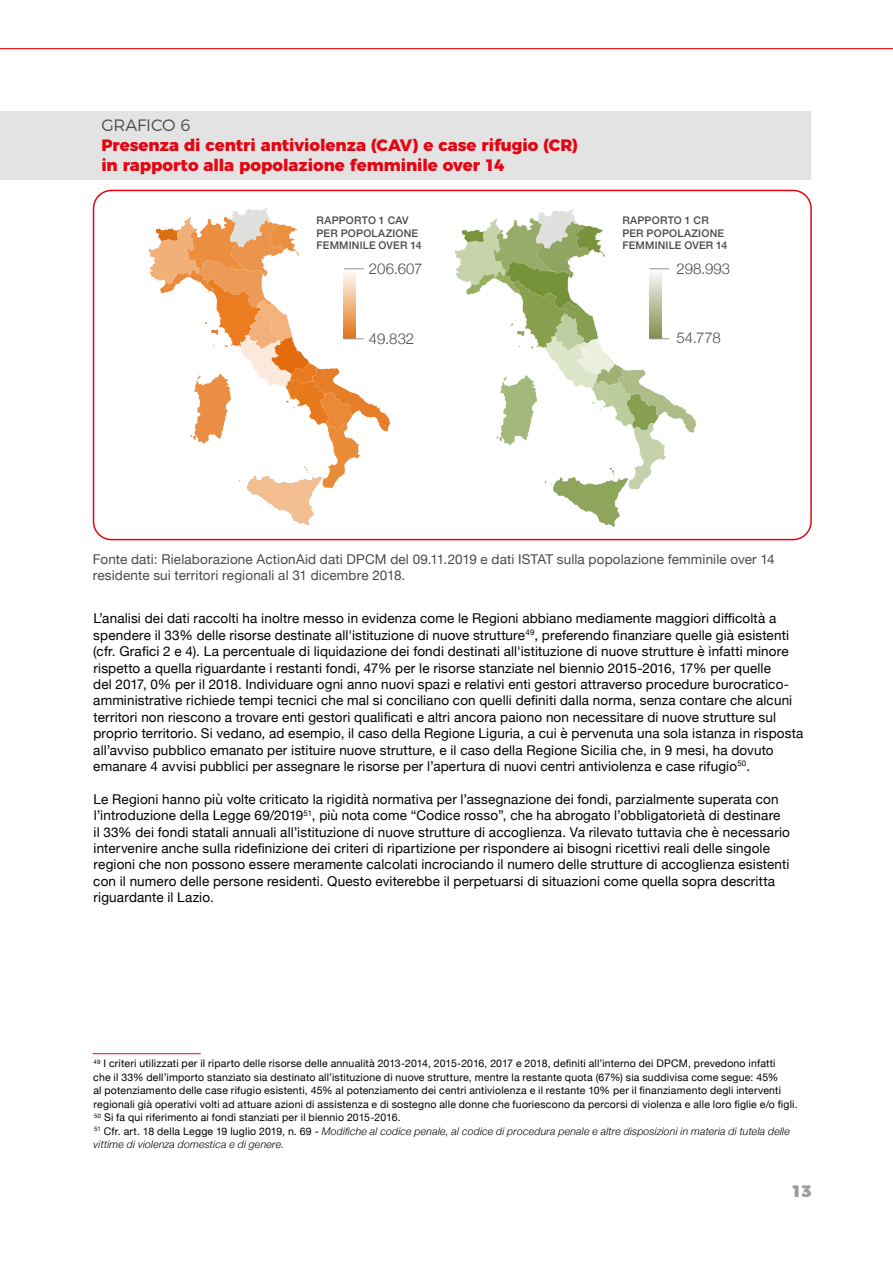
<style>
.page{position:relative;width:893px;height:1263px;background:#fff}
.page>*{position:absolute;margin:0;border:0;box-sizing:border-box;transform-origin:0 0}
.t1{font:800 16.5px/19.8px "Montserrat";letter-spacing:-.005em;color:#e30613}
.t2{font:300 16.5px "Montserrat";letter-spacing:-.01em;color:#4a4a49}
.t3{font:900 16.5px "Montserrat";color:#9d9d9c}
.t4{font:300 15px "Helvetica Neue";color:#4a4a49}
.t5{font:13.5px/16.4px "Helvetica Neue";letter-spacing:.01em;color:#000}
.t6{font:13.5px/16.2px "Helvetica Neue";letter-spacing:.01em;color:#4a4a49}
.t7{font:10.5px/13.5px "Helvetica Neue";letter-spacing:.02em;color:#000}
.t8{font:500 10.5px/12.6px "Helvetica Neue";letter-spacing:.02em;color:#4a4a49}
.s1{font-weight:300;font-style:italic}
</style>
<div class="page">
<hr style="left:0;top:48px;width:893px;height:1px;background:#e30613">
<div style="left:93px;top:190px;width:719px;height:350px;border:2px solid #e30613;border-radius:18px"></div>
<div style="left:0;top:111px;width:810px;height:68px;background:#e3e3e3"></div>
<svg style="left:148px;top:207px;width:242px;height:318px"></svg>
<svg style="left:455px;top:209px;width:241px;height:318px"></svg>
<hr style="left:93px;top:1053px;width:108px;height:1px;background:#e30613">
<p class="t2" style="left:101px;top:112px;width:91px">GRAFICO 6</p>
<p class="t1" style="left:101px;top:134px;width:478px">Presenza di centri antiviolenza (CAV) e case rifugio (CR) in rapporto alla popolazione femminile over 14</p>
<p class="t8" style="left:317px;top:213px;width:107px">RAPPORTO 1 CAV<br>PER POPOLAZIONE<br>FEMMINILE OVER 14</p>
<p class="t8" style="left:622px;top:213px;width:107px">RAPPORTO 1 CR<br>PER POPOLAZIONE<br>FEMMINILE OVER 14</p>
<p class="t4" style="left:369px;top:257px;width:55px">206.607</p>
<p class="t4" style="left:676px;top:257px;width:55px">298.993</p>
<p class="t4" style="left:369px;top:327px;width:47px">49.832</p>
<p class="t4" style="left:676px;top:326px;width:46px">54.778</p>
<p class="t6" style="left:93px;top:551px;width:683px">Fonte dati: Rielaborazione ActionAid dati DPCM del 09.11.2019 e dati ISTAT sulla popolazione femminile over 14 residente sui territori regionali al 31 dicembre 2018.</p>
<p class="t5" style="left:93px;top:611px;width:712px">L’analisi dei dati raccolti ha inoltre messo in evidenza come le Regioni abbiano mediamente maggiori difficoltà a spendere il 33% delle risorse destinate all'istituzione di nuove strutture<sup>49</sup>, preferendo finanziare quelle già esistenti (cfr. Grafici 2 e 4). La percentuale di liquidazione dei fondi destinati all'istituzione di nuove strutture è infatti minore rispetto a quella riguardante i restanti fondi, 47% per le risorse stanziate nel biennio 2015-2016, 17% per quelle<br>del 2017, 0% per il 2018. Individuare ogni anno nuovi spazi e relativi enti gestori attraverso procedure burocratico&shy;amministrative richiede tempi tecnici che mal si conciliano con quelli definiti dalla norma, senza contare che alcuni territori non riescono a trovare enti gestori qualificati e altri ancora paiono non necessitare di nuove strutture sul proprio territorio. Si vedano, ad esempio, il caso della Regione Liguria, a cui è pervenuta una sola istanza in risposta all’avviso pubblico emanato per istituire nuove strutture, e il caso della Regione Sicilia che, in 9 mesi, ha dovuto emanare 4 avvisi pubblici per assegnare le risorse per l’apertura di nuovi centri antiviolenza e case rifugio<sup>50</sup>.</p>
<p class="t5" style="left:93px;top:791px;width:698px">Le Regioni hanno più volte criticato la rigidità normativa per l’assegnazione dei fondi, parzialmente superata con l’introduzione della Legge 69/2019<sup>51</sup>, più nota come “Codice rosso”, che ha abrogato l’obbligatorietà di destinare<br>il 33% dei fondi statali annuali all’istituzione di nuove strutture di accoglienza. Va rilevato tuttavia che è necessario intervenire anche sulla ridefinizione dei criteri di ripartizione per rispondere ai bisogni ricettivi reali delle singole regioni che non possono essere meramente calcolati incrociando il numero delle strutture di accoglienza esistenti con il numero delle persone residenti. Questo eviterebbe il perpetuarsi di situazioni come quella sopra descritta riguardante il Lazio.</p>
<p class="t7" style="left:93px;top:1057px;width:706px"><sup>49</sup> I criteri utilizzati per il riparto delle risorse delle annualità 2013-2014, 2015-2016, 2017 e 2018, definiti all’interno dei DPCM, prevedono infatti<br>che il 33% dell’importo stanziato sia destinato all’istituzione di nuove strutture, mentre la restante quota (67%) sia suddivisa come segue: 45%<br>al potenziamento delle case rifugio esistenti, 45% al potenziamento dei centri antiviolenza e il restante 10% per il finanziamento degli interventi regionali già operativi volti ad attuare azioni di assistenza e di sostegno alle donne che fuoriescono da percorsi di violenza e alle loro figlie e/o figli.<br><sup>50</sup> Si fa qui riferimento ai fondi stanziati per il biennio 2015-2016.<br><sup>51</sup> Cfr. art. 18 della Legge 19 luglio 2019, n. 69 - <span class="s1">Modifiche al codice penale, al codice di procedura penale e altre disposizioni in materia di tutela delle vittime di violenza domestica e di genere.</span></p>
<p class="t3" style="left:791px;top:1178px;width:21px">13</p>
</div>
